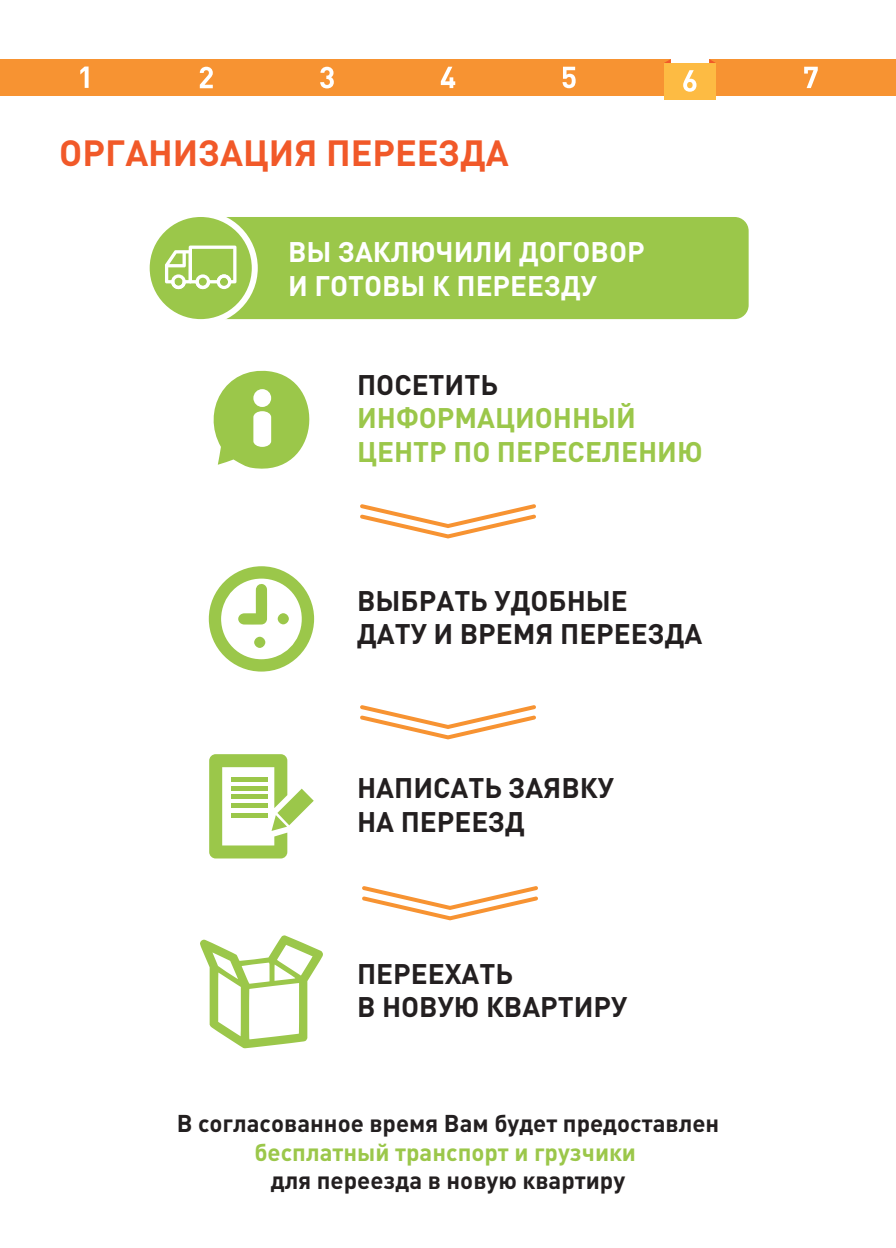
<style>
.page{position:relative;width:896px;height:1248px;background:#fff}
.page>*{position:absolute;margin:0;border:0;box-sizing:border-box;transform-origin:0 0}
.t1{font:700 36px "DIN Pro";color:#f15929}
.t2{font:700 28px/33.6px "DIN Pro";color:#231f20}
.t3{font:700 28px/33.6px "DIN Pro";color:#fff}
.t4{font:700 28px/33.6px "DIN Pro";color:#9bc74a}
.t5{font:700 24px "DIN Pro";color:#231f20}
.t6{font:700 24px "DIN Pro";color:#9bc74a}
</style>
<div class="page">
<div style="left:709px;top:59px;width:187px;height:36px;background:#f79332"></div>
<div style="left:0;top:59px;width:671px;height:36px;background:#f79332"></div>
<div style="left:664px;top:63px;width:52px;height:36px;background:#fdbb43"></div>
<svg style="left:80px;top:66px;width:9px;height:22px"></svg>
<svg style="left:200px;top:67px;width:13px;height:21px"></svg>
<svg style="left:320px;top:67px;width:14px;height:21px"></svg>
<svg style="left:441px;top:67px;width:14px;height:21px"></svg>
<svg style="left:562px;top:67px;width:13px;height:21px"></svg>
<svg style="left:683px;top:70px;width:13px;height:22px"></svg>
<svg style="left:804px;top:67px;width:14px;height:21px"></svg>
<svg style="left:664px;top:59px;width:7px;height:4px"></svg>
<svg style="left:709px;top:59px;width:7px;height:4px"></svg>
<svg style="left:360px;top:504px;width:176px;height:35px"></svg>
<svg style="left:360px;top:705px;width:176px;height:35px"></svg>
<div style="left:258px;top:217px;width:490px;height:102px;background:#9bc74a"></div>
<svg style="left:149px;top:217px;width:109px;height:103px"></svg>
<svg style="left:213px;top:370px;width:97px;height:99px"></svg>
<svg style="left:209px;top:566px;width:105px;height:105px"></svg>
<div style="left:254px;top:636px;width:11px;height:12px;background:#9bc74a;border-radius:50%"></div>
<div style="left:278px;top:613px;width:11px;height:11px;background:#9bc74a;border-radius:50%"></div>
<svg style="left:362px;top:886px;width:176px;height:35px"></svg>
<svg style="left:209px;top:754px;width:105px;height:104px"></svg>
<hr style="left:231px;top:777px;width:36px;height:4px;background:#9bc74a">
<hr style="left:231px;top:786px;width:36px;height:4px;background:#9bc74a">
<hr style="left:231px;top:794px;width:36px;height:4px;background:#9bc74a">
<hr style="left:231px;top:803px;width:36px;height:4px;background:#9bc74a">
<hr style="left:231px;top:813px;width:36px;height:4px;background:#9bc74a">
<svg style="left:200px;top:935px;width:123px;height:113px"></svg>
<p class="t1" style="left:59px;top:128px;width:451px">ОРГАНИЗАЦИЯ ПЕРЕЕЗДА</p>
<p class="t3" style="left:288px;top:234px;width:358px">ВЫ ЗАКЛЮЧИЛИ ДОГОВОР<br>И ГОТОВЫ К ПЕРЕЕЗДУ</p>
<p class="t2" style="left:357px;top:366px;width:142px">ПОСЕТИТЬ</p>
<p class="t4" style="left:357px;top:400px;width:347px">ИНФОРМАЦИОННЫЙ<br>ЦЕНТР ПО ПЕРЕСЕЛЕНИЮ</p>
<p class="t2" style="left:357px;top:582px;width:347px">ВЫБРАТЬ УДОБНЫЕ<br>ДАТУ И ВРЕМЯ ПЕРЕЕЗДА</p>
<p class="t2" style="left:357px;top:770px;width:258px">НАПИСАТЬ ЗАЯВКУ<br>НА ПЕРЕЕЗД</p>
<p class="t2" style="left:357px;top:955px;width:272px">ПЕРЕЕХАТЬ<br>В НОВУЮ КВАРТИРУ</p>
<p class="t5" style="left:177px;top:1106px;width:544px">В согласованное время Вам будет предоставлен</p>
<p class="t6" style="left:254px;top:1135px;width:383px">бесплатный транспорт и грузчики</p>
<p class="t5" style="left:271px;top:1164px;width:356px">для переезда в новую квартиру</p>
</div>
